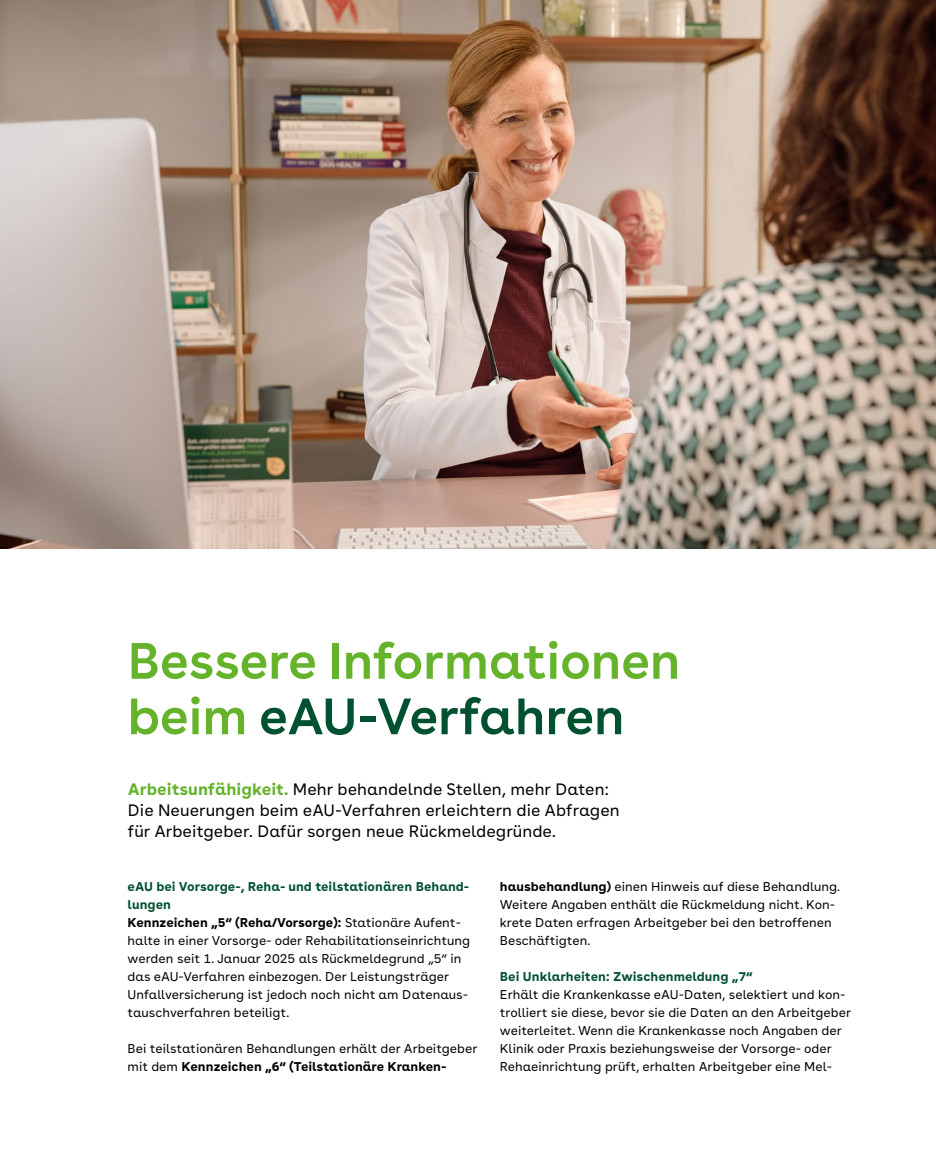
<style>
.page{position:relative;width:936px;height:1161px;background:#fff}
.page>*{position:absolute;margin:0;border:0;box-sizing:border-box;transform-origin:0 0}
.t1{font:600 51px/55.5px "AOK Buenos Aires";color:#64b32b}
.t2{font:16.5px/21px "AOK Buenos Aires Text";color:#000}
.t3{font:12.75px/18px "AOK Buenos Aires Text";color:#000}
.t4{font:700 12.75px "AOK Buenos Aires Text";color:#005130}
.s1{color:#005130}
.s2{font-weight:700;color:#64b32b}
.s3{font-weight:700;color:#005130}
.s4{font-weight:700}
</style>
<div class="page">
<img style="left:0;top:0;width:935px;height:549px">
<h1 class="t1" style="left:128px;top:628px;width:554px">Bessere Informationen beim <span class="s1">eAU-Verfahren</span></h1>
<p class="t2" style="left:128px;top:777px;width:493px"><span class="s2">Arbeitsunfähigkeit.</span> Mehr behandelnde Stellen, mehr Daten:<br>Die Neuerungen beim eAU-Verfahren erleichtern die Abfragen für Arbeitgeber. Dafür sorgen neue Rückmeldegründe.</p>
<p class="t3" style="left:128px;top:876px;width:344px"><span class="s3">eAU bei Vorsorge-, Reha- und teilstationären Behand&shy;lungen<br></span><span class="s4">Kennzeichen „5“ (Reha/Vorsorge):</span> Stationäre Aufent&shy;halte in einer Vorsorge- oder Rehabilitationseinrichtung werden seit 1. Januar 2025 als Rückmeldegrund „5“ in das eAU-Verfahren einbezogen. Der Leistungsträger Unfallversicherung ist jedoch noch nicht am Datenaus&shy;tauschverfahren beteiligt.</p>
<p class="t3" style="left:128px;top:1038px;width:351px">Bei teilstationären Behandlungen erhält der Arbeitgeber mit dem <span class="s4">Kennzeichen „6“ (Teilstationäre Kranken-</span></p>
<p class="t3" style="left:500px;top:876px;width:342px"><span class="s4">hausbehandlung)</span> einen Hinweis auf diese Behandlung.<br>Weitere Angaben enthält die Rückmeldung nicht. Kon&shy;krete Daten erfragen Arbeitgeber bei den betroffenen Beschäftigten.</p>
<p class="t4" style="left:500px;top:965px;width:254px">Bei Unklarheiten: Zwischenmeldung „7“</p>
<p class="t3" style="left:500px;top:984px;width:353px">Erhält die Krankenkasse eAU-Daten, selektiert und kon&shy;trolliert sie diese, bevor sie die Daten an den Arbeitgeber weiterleitet. Wenn die Krankenkasse noch Angaben der Klinik oder Praxis beziehungsweise der Vorsorge- oder Rehaeinrichtung prüft, erhalten Arbeitgeber eine Mel-</p>
</div>
